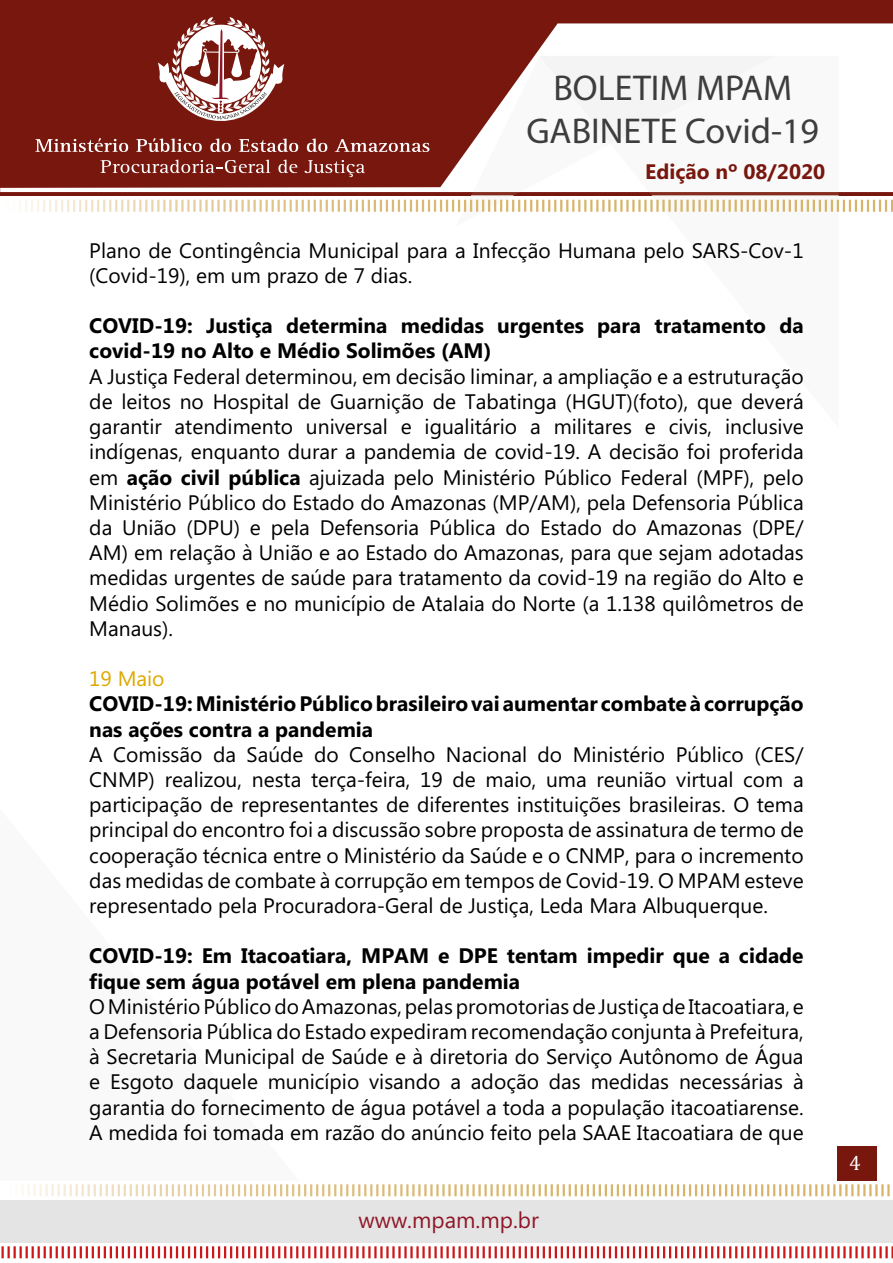
<style>
.page{position:relative;width:893px;height:1263px;background:#fff}
.page>*{position:absolute;margin:0;border:0;box-sizing:border-box;transform-origin:0 0}
.t1{font:36px/43.2px "Myriad Pro";color:#3c3d3c;text-align:center}
.t2{font:22.5px "Microsoft Phags Pa";color:#8f1728}
.t3{font:21px/25.2px "Microsoft Phags Pa";color:#000;text-align:justify}
.t4{font:700 21px/25.2px "Microsoft Phags Pa";color:#000}
.t5{font:700 21px "Microsoft Phags Pa";color:#78170e}
.t6{font:21px "Microsoft Phags Pa";color:#dea800}
.t7{font:21px "Cambria";color:#fff}
.s1{font-weight:700}
</style>
<div class="page">
<div style="left:837px;top:1146px;width:40px;height:34px;background:#78170e"></div>
<div style="left:0;top:0;width:893px;height:195px;background:#78170e"></div>
<div style="left:1px;top:1200px;width:892px;height:43px;background:#e4e4e4"></div>
<svg style="left:2px;top:1246px;width:891px;height:12px"></svg>
<svg style="left:22px;top:1184px;width:868px;height:12px"></svg>
<svg style="left:1px;top:17px;width:892px;height:195px"></svg>
<h1 class="t1" style="left:526px;top:65px;width:294px">BOLETIM MPAM<br>GABINETE Covid-19</h1>
<p class="t5" style="left:645px;top:157px;width:181px">Edição nº 08/2020</p>
<p class="t3" style="left:89px;top:237px;width:716px">Plano de Contingência Municipal para a Infecção Humana pelo SARS-Cov-1 (Covid-19), em um prazo de 7 dias.</p>
<p class="t4" style="left:89px;top:312px;width:716px">COVID-19: Justiça determina medidas urgentes para tratamento da covid-19 no Alto e Médio Solimões (AM)</p>
<p class="t3" style="left:89px;top:363px;width:716px">A Justiça Federal determinou, em decisão liminar, a ampliação e a estruturação de leitos no Hospital de Guarnição de Tabatinga (HGUT)(foto), que deverá garantir atendimento universal e igualitário a militares e civis, inclusive indígenas, enquanto durar a pandemia de covid-19. A decisão foi proferida em <span class="s1">ação civil pública</span> ajuizada pelo Ministério Público Federal (MPF), pelo Ministério Público do Estado do Amazonas (MP/AM), pela Defensoria Pública da União (DPU) e pela Defensoria Pública do Estado do Amazonas (DPE/ AM) em relação à União e ao Estado do Amazonas, para que sejam adotadas medidas urgentes de saúde para tratamento da covid-19 na região do Alto e Médio Solimões e no município de Atalaia do Norte (a 1.138 quilômetros de Manaus).</p>
<p class="t6" style="left:89px;top:664px;width:77px">19 Maio</p>
<p class="t4" style="left:89px;top:690px;width:716px">COVID-19: Ministério Público brasileiro vai aumentar combate à corrupção nas ações contra a pandemia</p>
<p class="t3" style="left:89px;top:741px;width:716px">A Comissão da Saúde do Conselho Nacional do Ministério Público (CES/ CNMP) realizou, nesta terça-feira, 19 de maio, uma reunião virtual com a participação de representantes de diferentes instituições brasileiras. O tema principal do encontro foi a discussão sobre proposta de assinatura de termo de cooperação técnica entre o Ministério da Saúde e o CNMP, para o incremento das medidas de combate à corrupção em tempos de Covid-19. O MPAM esteve representado pela Procuradora-Geral de Justiça, Leda Mara Albuquerque.</p>
<p class="t4" style="left:89px;top:942px;width:716px">COVID-19: Em Itacoatiara, MPAM e DPE tentam impedir que a cidade fique sem água potável em plena pandemia</p>
<p class="t3" style="left:89px;top:993px;width:716px">O Ministério Público do Amazonas, pelas promotorias de Justiça de Itacoatiara, e a Defensoria Pública do Estado expediram recomendação conjunta à Prefeitura, à Secretaria Municipal de Saúde e à diretoria do Serviço Autônomo de Água e Esgoto daquele município visando a adoção das medidas necessárias à garantia do fornecimento de água potável a toda a população itacoatiarense.<br>A medida foi tomada em razão do anúncio feito pela SAAE Itacoatiara de que</p>
<p class="t2" style="left:358px;top:1204px;width:182px">www.mpam.mp.br</p>
<p class="t7" style="left:849px;top:1151px;width:13px">4</p>
</div>
